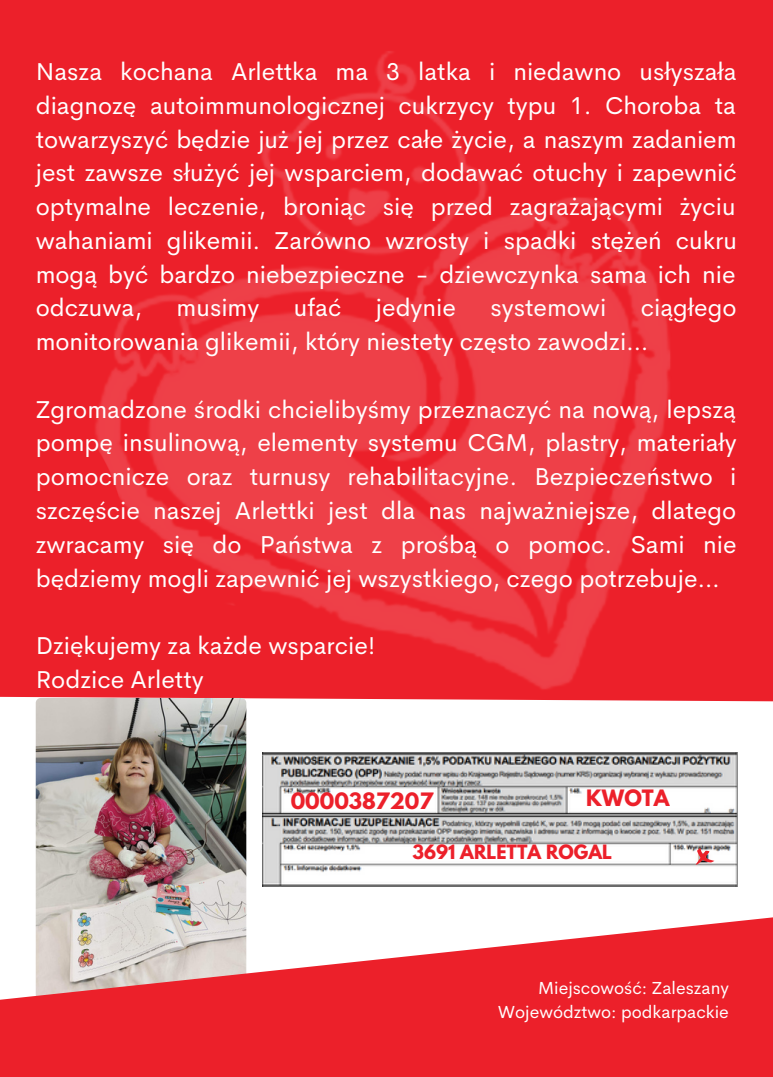
<style>
.page{position:relative;width:773px;height:1077px;background:#fff}
.page>*{position:absolute;margin:0;border:0;box-sizing:border-box;transform-origin:0 0}
.t1{font:24.5px/33.8px "Cerebri Sans";color:#fff;text-align:justify}
.t2{font:700 20px "League Spartan";color:#ec202a}
.t3{font:17.5px/23.2px "Cerebri Sans";color:#fff;text-align:right}
.t4{font:700 17.5px "League Spartan";color:#ec202a}
</style>
<div class="page">
<div style="left:0;top:0;width:772px;height:1076px;background:#ec202a"></div>
<div style="left:0;top:696px;width:772px;height:212px;background:#fff"></div>
<img style="left:91px;top:51px;width:591px;height:664px">
<img style="left:263px;top:752px;width:474px;height:133px">
<svg style="left:695px;top:847px;width:19px;height:17px"></svg>
<img style="left:36px;top:697px;width:210px;height:302px;border-radius:5px">
<svg style="left:0;top:908px;width:772px;height:92px"></svg>
<p class="t1" style="left:36px;top:54px;width:702px">Nasza kochana Arlettka ma 3 latka i niedawno usłyszała diagnozę autoimmunologicznej cukrzycy typu 1. Choroba ta towarzyszyć będzie już jej przez całe życie, a naszym zadaniem jest zawsze służyć jej wsparciem, dodawać otuchy i zapewnić optymalne leczenie, broniąc się przed zagrażającymi życiu wahaniami glikemii. Zarówno wzrosty i spadki stężeń cukru mogą być bardzo niebezpieczne - dziewczynka sama ich nie odczuwa,</p>
<p class="t1" style="left:36px;top:291px;width:702px;text-indent:605px">ciągłego monitorowania glikemii, który niestety często zawodzi…</p>
<p class="t1" style="left:177px;top:291px;width:84px">musimy</p>
<p class="t1" style="left:294px;top:291px;width:49px">ufać</p>
<p class="t1" style="left:376px;top:291px;width:82px">jedynie</p>
<p class="t1" style="left:490px;top:291px;width:117px">systemowi</p>
<p class="t1" style="left:36px;top:392px;width:702px">Zgromadzone środki chcielibyśmy przeznaczyć na nową, lepszą pompę insulinową, elementy systemu CGM, plastry, materiały pomocnicze oraz turnusy rehabilitacyjne. Bezpieczeństwo i szczęście naszej Arlettki jest dla nas najważniejsze, dlatego zwracamy się do Państwa z prośbą o pomoc. Sami nie będziemy mogli zapewnić jej wszystkiego, czego potrzebuje…</p>
<p class="t1" style="left:36px;top:628px;width:341px">Dziękujemy za każde wsparcie!<br>Rodzice Arletty</p>
<p class="t2" style="left:291px;top:791px;width:144px">0000387207</p>
<p class="t2" style="left:586px;top:788px;width:85px">KWOTA</p>
<p class="t4" style="left:412px;top:843px;width:201px">3691 ARLETTA ROGAL</p>
<p class="t3" style="left:497px;top:976px;width:233px">Miejscowość: Zaleszany<br>Województwo: podkarpackie</p>
</div>
